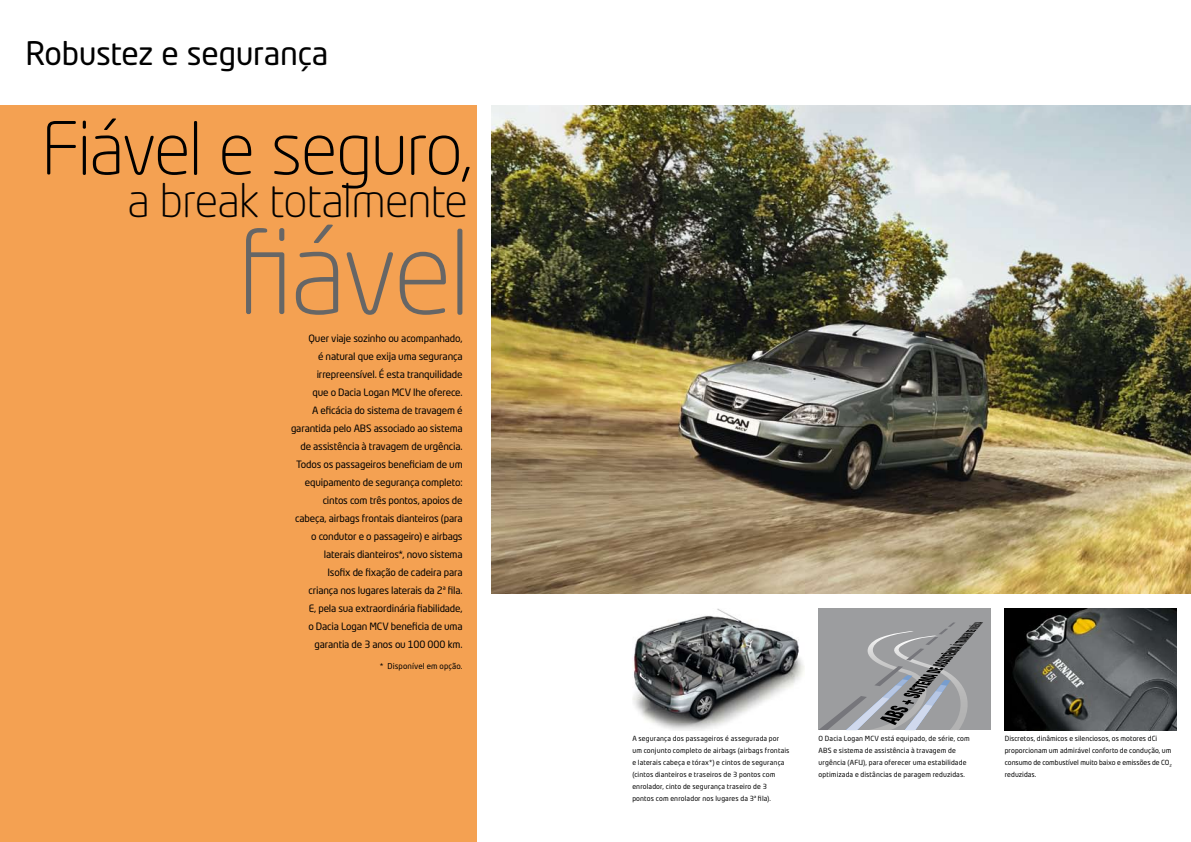
<style>
.page{position:relative;width:1191px;height:842px;background:#fff}
.page>*{position:absolute;margin:0;border:0;box-sizing:border-box;transform-origin:0 0}
.t1{font:300 115px "Neo Tech Dacia";color:#666}
.t2{font:300 72px "Neo Tech Dacia";letter-spacing:-.03em;color:#000}
.t3{font:300 46px "Neo Tech Dacia";letter-spacing:-.02em;color:#000}
.t4{font:32px "Neo Tech Dacia";letter-spacing:-.01em;color:#000}
.t5{font:10px/18px "Neo Tech Dacia";letter-spacing:-.015em;color:#000;text-align:right}
.t6{font:8px "Neo Tech Dacia";letter-spacing:.01em;color:#000}
.t7{font:7px/12px "Neo Tech Dacia";letter-spacing:.015em;color:#000}
</style>
<div class="page">
<div style="left:0;top:105px;width:477px;height:737px;background:#f4a152"></div>
<img style="left:491px;top:105px;width:700px;height:489px">
<img style="left:1004px;top:608px;width:172px;height:122px">
<img style="left:632px;top:608px;width:172px;height:122px">
<div style="left:818px;top:608px;width:172px;height:122px;background:#9c9d9f"></div>
<svg style="left:819px;top:622px;width:164px;height:108px"></svg>
<h3 class="t4" style="left:26px;top:33px;width:304px">Robustez e segurança</h3>
<h2 class="t2" style="left:41px;top:104px;width:432px">Fiável e seguro,</h2>
<h3 class="t3" style="left:127px;top:172px;width:342px">a break totalmente</h3>
<h1 class="t1" style="left:238px;top:201px;width:235px">fiável</h1>
<p class="t5" style="left:291px;top:329px;width:173px">Quer viaje sozinho ou acompanhado,<br>é natural que exija uma segurança irrepreensível. É esta tranquilidade<br>que o Dacia Logan MCV lhe oferece.<br>A eficácia do sistema de travagem é garantida pelo ABS associado ao sistema de assistência à travagem de urgência.<br>Todos os passageiros beneficiam de um equipamento de segurança completo: cintos com três pontos, apoios de cabeça, airbags frontais dianteiros (para o condutor e o passageiro) e airbags laterais dianteiros*, novo sistema<br>Isofix de fixação de cadeira para<br>criança nos lugares laterais da 2ª fila.<br>E, pela sua extraordinária fiabilidade,<br>o Dacia Logan MCV beneficia de uma garantia de 3 anos ou 100 000 km.</p>
<p class="t6" style="left:380px;top:661px;width:84px">* Disponível em opção.</p>
<p class="t7" style="left:632px;top:732px;width:159px">A segurança dos passageiros é assegurada por um conjunto completo de airbags (airbags frontais e laterais cabeça e tórax*) e cintos de segurança (cintos dianteiros e traseiros de 3 pontos com enrolador, cinto de segurança traseiro de 3 pontos com enrolador nos lugares da 3ª fila).</p>
<p class="t7" style="left:818px;top:732px;width:153px">O Dacia Logan MCV está equipado, de série, com ABS e sistema de assistência à travagem de urgência (AFU), para oferecer uma estabilidade optimizada e distâncias de paragem reduzidas.</p>
<p class="t7" style="left:1004px;top:732px;width:168px">Discretos, dinâmicos e silenciosos, os motores dCi proporcionam um admirável conforto de condução, um consumo de combustível muito baixo e emissões de CO<sub>2 </sub>reduzidas.</p>
</div>
